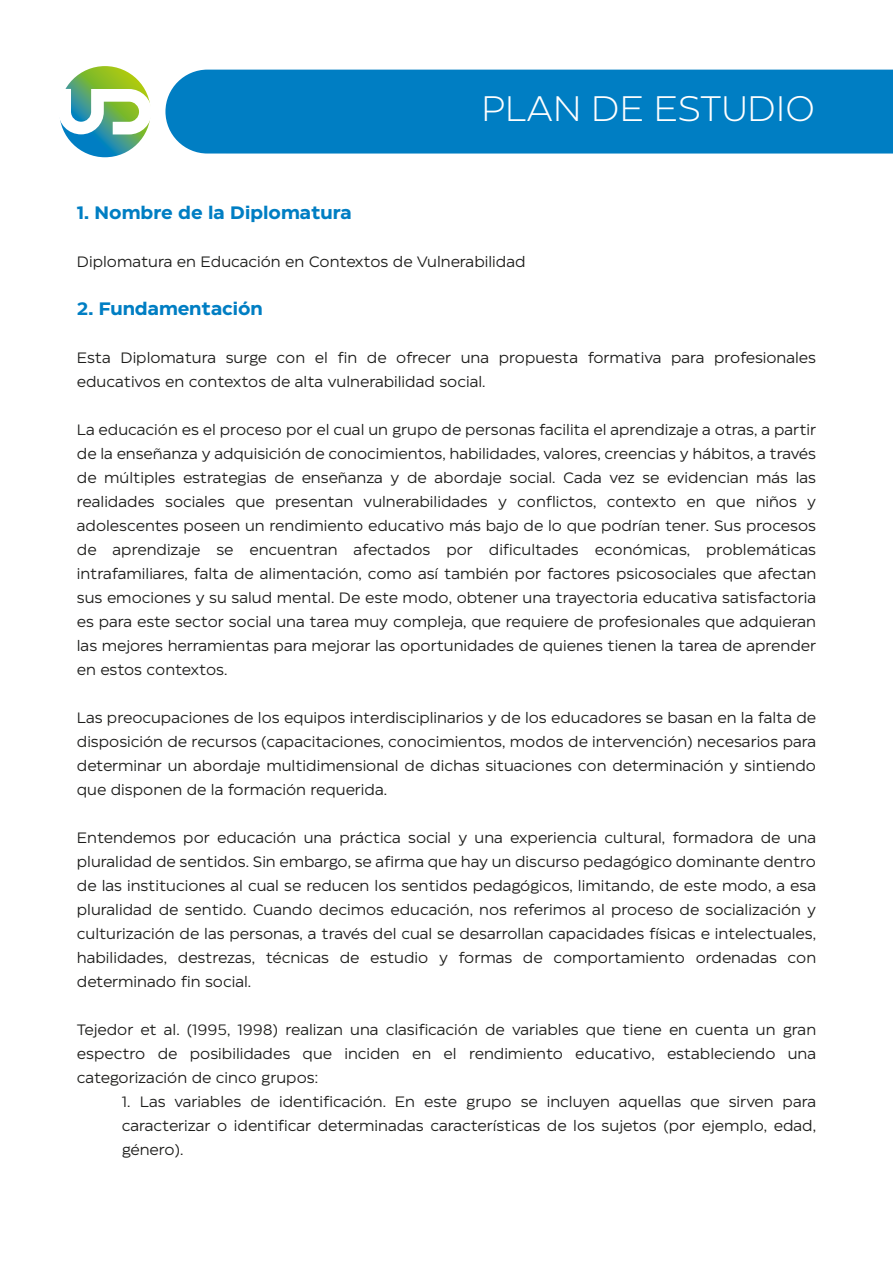
<style>
.page{position:relative;width:893px;height:1263px;background:#fff}
.page>*{position:absolute;margin:0;border:0;box-sizing:border-box;transform-origin:0 0}
.t1{font:300 35.4px "Eastman Roman Trial";color:#fff}
.t2{font:700 18px "Eastman";color:#007ec3}
.t3{font:15px/24px "Eastman";color:#1d1d1b;text-align:justify}
</style>
<div class="page">
<div style="left:165px;top:70px;width:728px;height:84px;background:#007ec3"></div>
<svg style="left:59px;top:66px;width:92px;height:91px"></svg>
<svg style="left:59px;top:89px;width:92px;height:45px"></svg>
<h1 class="t1" style="left:481px;top:83px;width:335px">PLAN DE ESTUDIO</h1>
<p class="t2" style="left:77px;top:198px;width:276px">1. Nombre de la Diplomatura</p>
<p class="t3" style="left:77px;top:248px;width:450px">Diplomatura en Educación en Contextos de Vulnerabilidad</p>
<p class="t2" style="left:77px;top:294px;width:187px">2. Fundamentación</p>
<p class="t3" style="left:77px;top:344px;width:741px">Esta Diplomatura surge con el fin de ofrecer una propuesta formativa para profesionales educativos en contextos de alta vulnerabilidad social.</p>
<p class="t3" style="left:77px;top:416px;width:741px">La educación es el proceso por el cual un grupo de personas facilita el aprendizaje a otras, a partir de la enseñanza y adquisición de conocimientos, habilidades, valores, creencias y hábitos, a través de múltiples estrategias de enseñanza y de abordaje social. Cada vez se evidencian más las realidades sociales que presentan vulnerabilidades y conflictos, contexto en que niños y adolescentes poseen un rendimiento educativo más bajo de lo que podrían tener. Sus procesos de aprendizaje se encuentran afectados por dificultades económicas, problemáticas intrafamiliares, falta de alimentación, como así también por factores psicosociales que afectan sus emociones y su salud mental. De este modo, obtener una trayectoria educativa satisfactoria es para este sector social una tarea muy compleja, que requiere de profesionales que adquieran las mejores herramientas para mejorar las oportunidades de quienes tienen la tarea de aprender en estos contextos.</p>
<p class="t3" style="left:77px;top:704px;width:741px">Las preocupaciones de los equipos interdisciplinarios y de los educadores se basan en la falta de disposición de recursos (capacitaciones, conocimientos, modos de intervención) necesarios para determinar un abordaje multidimensional de dichas situaciones con determinación y sintiendo que disponen de la formación requerida.</p>
<p class="t3" style="left:77px;top:824px;width:741px">Entendemos por educación una práctica social y una experiencia cultural, formadora de una pluralidad de sentidos. Sin embargo, se afirma que hay un discurso pedagógico dominante dentro de las instituciones al cual se reducen los sentidos pedagógicos, limitando, de este modo, a esa pluralidad de sentido. Cuando decimos educación, nos referimos al proceso de socialización y culturización de las personas, a través del cual se desarrollan capacidades físicas e intelectuales, habilidades, destrezas, técnicas de estudio y formas de comportamiento ordenadas con determinado fin social.</p>
<p class="t3" style="left:77px;top:1016px;width:741px">Tejedor et al. (1995, 1998) realizan una clasificación de variables que tiene en cuenta un gran espectro de posibilidades que inciden en el rendimiento educativo, estableciendo una categorización de cinco grupos:</p>
<p class="t3" style="left:122px;top:1088px;width:696px">1. Las variables de identificación. En este grupo se incluyen aquellas que sirven para caracterizar o identificar determinadas características de los sujetos (por ejemplo, edad, género).</p>
</div>
